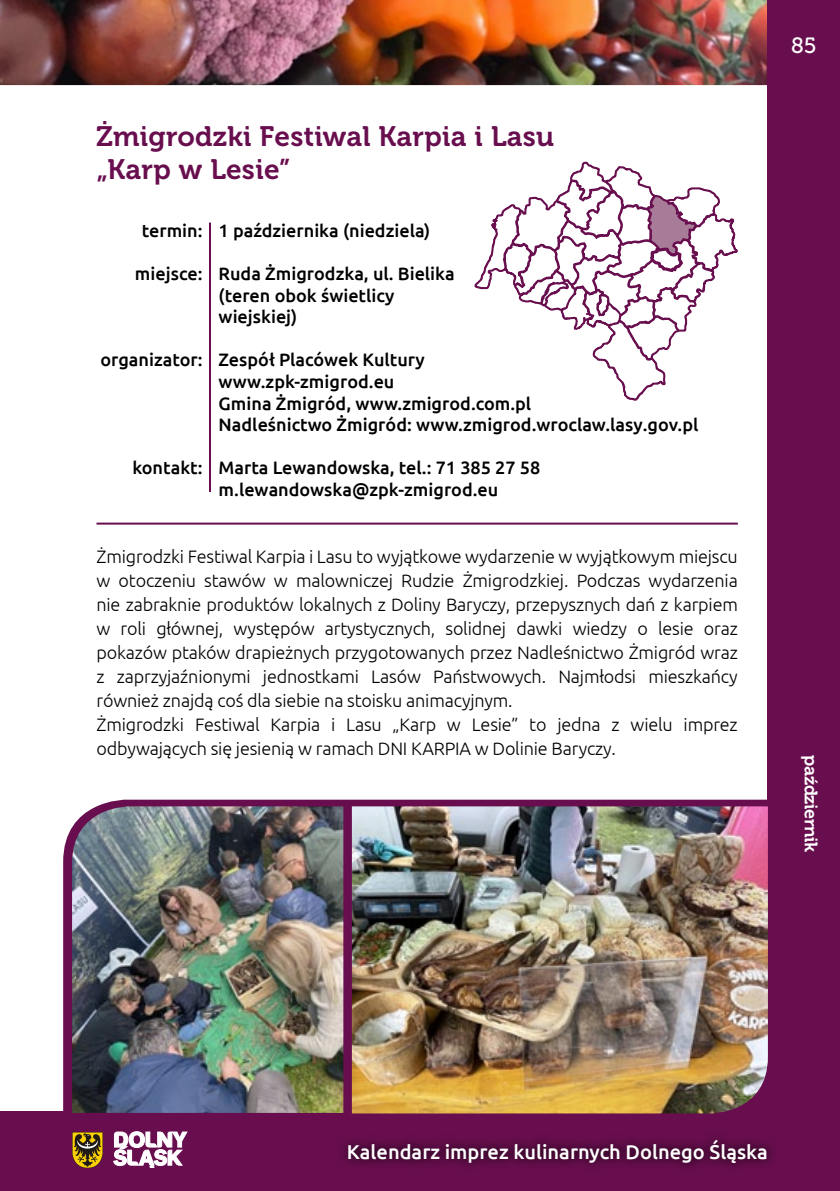
<style>
.page{position:relative;width:840px;height:1191px;background:#fff}
.page>*{position:absolute;margin:0;border:0;box-sizing:border-box;transform-origin:0 0}
.t1{font:28px/33.6px "Museo 700";letter-spacing:.01em;color:#680e4e}
.t2{font:22px "Museo 500";color:#fff}
.t3{font:500 20px "Ubuntu";color:#fff}
.t4{font:300 18px/24px "Ubuntu";letter-spacing:-.01em;color:#000}
.t5{font:500 18px/21.6px "Ubuntu";color:#000}
.t6{font:18px "Museo 700";letter-spacing:-.02em;color:#fff}
</style>
<div class="page">
<img style="left:0;top:0;width:767px;height:85px">
<div style="left:767px;top:0;width:72px;height:1191px;background:#680e4e"></div>
<div style="left:0;top:1111px;width:839px;height:80px;background:#680e4e"></div>
<svg style="left:113px;top:1131px;width:74px;height:36px"></svg>
<svg style="left:72px;top:1132px;width:31px;height:35px"></svg>
<svg style="left:343px;top:1139px;width:429px;height:28px"></svg>
<svg style="left:63px;top:799px;width:705px;height:315px;background:#7c3063"></svg>
<img style="left:72px;top:806px;width:271px;height:306px">
<hr style="left:209px;top:223px;width:2px;height:269px;background:#680e4e">
<hr style="left:96px;top:522px;width:641px;height:2px;background:#680e4e">
<img style="left:351px;top:806px;width:416px;height:307px">
<svg style="left:474px;top:162px;width:263px;height:239px"></svg>
<h1 class="t1" style="left:96px;top:120px;width:459px">Żmigrodzki Festiwal Karpia i Lasu „Karp w Lesie”</h1>
<p class="t5" style="left:142px;top:219px;width:290px">termin: 1 października (niedziela)</p>
<p class="t5" style="left:218px;top:262px;width:237px;text-indent:-84px">miejsce: Ruda Żmigrodzka, ul. Bielika (teren obok świetlicy wiejskiej)</p>
<p class="t5" style="left:218px;top:348px;width:481px;text-indent:-118px">organizator: Zespół Placówek Kultury<br>www.zpk-zmigrod.eu<br>Gmina Żmigród, www.zmigrod.com.pl<br>Nadleśnictwo Żmigród: www.zmigrod.wroclaw.lasy.gov.pl</p>
<p class="t5" style="left:218px;top:456px;width:323px;text-indent:-86px">kontakt: Marta Lewandowska, tel.: 71 385 27 58 m.lewandowska@zpk-zmigrod.eu</p>
<p class="t4" style="left:96px;top:544px;width:642px">Żmigrodzki Festiwal Karpia i Lasu to wyjątkowe wydarzenie w wyjątkowym miejscu w otoczeniu stawów w malowniczej Rudzie Żmigrodzkiej. Podczas wydarzenia nie zabraknie produktów lokalnych z Doliny Baryczy, przepysznych dań z karpiem w roli głównej, występów artystycznych, solidnej dawki wiedzy o lesie oraz pokazów ptaków drapieżnych przygotowanych przez Nadleśnictwo Żmigród wraz z zaprzyjaźnionymi jednostkami Lasów Państwowych. Najmłodsi mieszkańcy również znajdą coś dla siebie na stoisku animacyjnym.<br>Żmigrodzki Festiwal Karpia i Lasu „Karp w Lesie” to jedna z wielu imprez odbywających się jesienią w ramach DNI KARPIA w Dolinie Baryczy.</p>
<p class="t2" style="left:790px;top:34px;width:27px">85</p>
<p class="t6" style="left:820px;top:755px;width:98px;rotate:90deg">październik</p>
<p class="t3" style="left:347px;top:1139px;width:422px">Kalendarz imprez kulinarnych Dolnego Śląska</p>
</div>
